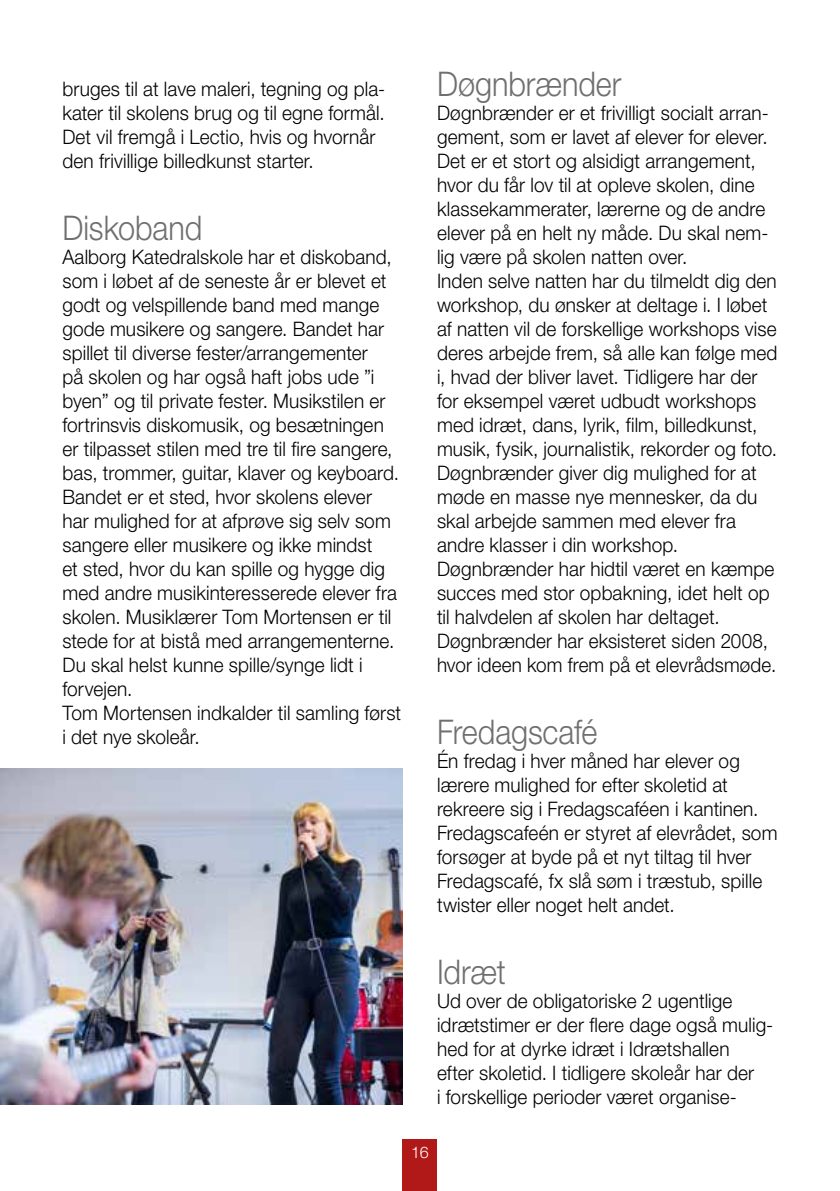
<style>
.page{position:relative;width:840px;height:1191px;background:#fff}
.page>*{position:absolute;margin:0;border:0;box-sizing:border-box;transform-origin:0 0}
.t1{font:300 34px "Helvetica Neue LT Std";letter-spacing:-.005em;color:#706f6f;scale:.9 1}
.t2{font:300 20px/24px "Helvetica Neue LT Std";letter-spacing:.005em;color:#000;scale:.95 1}
.t3{font:300 16px "Helvetica Neue LT Std";color:#fff}
</style>
<div class="page">
<img style="left:0;top:768px;width:403px;height:336px">
<div style="left:403px;top:1140px;width:34px;height:51px;background:#b11918"></div>
<p class="t2" style="left:62px;top:76px;width:341px">bruges til at lave maleri, tegning og pla&shy;kater til skolens brug og til egne formål.<br>Det vil fremgå i Lectio, hvis og hvornår den frivillige billedkunst starter.</p>
<h1 class="t1" style="left:62px;top:207px;width:157px">Diskoband</h1>
<p class="t2" style="left:62px;top:244px;width:358px">Aalborg Katedralskole har et diskoband, som i løbet af de seneste år er blevet et godt og velspillende band med mange gode musikere og sangere. Bandet har spillet til diverse fester/arrangementer<br>på skolen og har også haft jobs ude ”i byen” og til private fester. Musikstilen er fortrinsvis diskomusik, og besætningen er tilpasset stilen med tre til fire sangere, bas, trommer, guitar, klaver og keyboard.<br>Bandet er et sted, hvor skolens elever har mulighed for at afprøve sig selv som sangere eller musikere og ikke mindst<br>et sted, hvor du kan spille og hygge dig med andre musikinteresserede elever fra skolen. Musiklærer Tom Mortensen er til stede for at bistå med arrangementerne.<br>Du skal helst kunne spille/synge lidt i forvejen.<br>Tom Mortensen indkalder til samling først i det nye skoleår.</p>
<h1 class="t1" style="left:437px;top:63px;width:206px">Døgnbrænder</h1>
<p class="t2" style="left:437px;top:100px;width:359px">Døgnbrænder er et frivilligt socialt arran&shy;gement, som er lavet af elever for elever.<br>Det er et stort og alsidigt arrangement, hvor du får lov til at opleve skolen, dine klassekammerater, lærerne og de andre elever på en helt ny måde. Du skal nem&shy;lig være på skolen natten over.<br>Inden selve natten har du tilmeldt dig den workshop, du ønsker at deltage i. I løbet af natten vil de forskellige workshops vise deres arbejde frem, så alle kan følge med i, hvad der bliver lavet. Tidligere har der for eksempel været udbudt workshops med idræt, dans, lyrik, film, billedkunst, musik, fysik, journalistik, rekorder og foto.<br>Døgnbrænder giver dig mulighed for at møde en masse nye mennesker, da du skal arbejde sammen med elever fra andre klasser i din workshop.<br>Døgnbrænder har hidtil været en kæmpe succes med stor opbakning, idet helt op til halvdelen af skolen har deltaget.<br>Døgnbrænder har eksisteret siden 2008, hvor ideen kom frem på et elevrådsmøde.</p>
<h1 class="t1" style="left:437px;top:711px;width:180px">Fredagscafé</h1>
<p class="t2" style="left:437px;top:748px;width:360px">Én fredag i hver måned har elever og lærere mulighed for efter skoletid at rekreere sig i Fredagscaféen i kantinen.<br>Fredagscafeén er styret af elevrådet, som forsøger at byde på et nyt tiltag til hver Fredagscafé, fx slå søm i træstub, spille twister eller noget helt andet.</p>
<h1 class="t1" style="left:437px;top:951px;width:78px">Idræt</h1>
<p class="t2" style="left:437px;top:988px;width:355px">Ud over de obligatoriske 2 ugentlige idrætstimer er der flere dage også mulig&shy;hed for at dyrke idræt i Idrætshallen<br>efter skoletid. I tidligere skoleår har der<br>i forskellige perioder været organise-</p>
<p class="t3" style="left:411px;top:1142px;width:19px">16</p>
</div>
